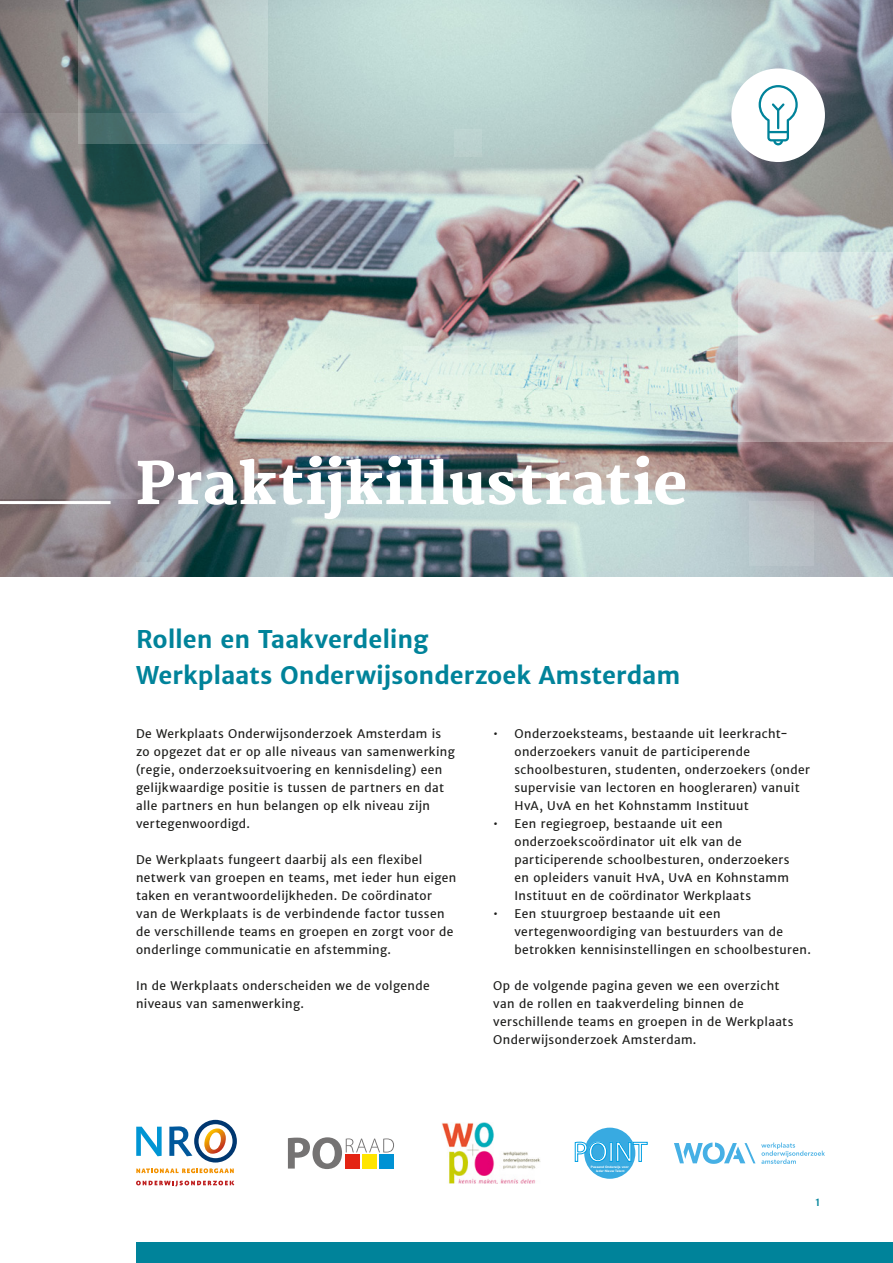
<style>
.page{position:relative;width:893px;height:1263px;background:#fff}
.page>*{position:absolute;margin:0;border:0;box-sizing:border-box;transform-origin:0 0}
.kop2__-8{font:800 57px "Merriweather";letter-spacing:.01em;color:#fff}
.t1{font:28.35px "Myriad Pro";color:#fff}
.kop2__-8-2{font:700 24px "Merriweather Sans";letter-spacing:-.005em;color:#00839a}
.kop2__-8-3{font:12px/18px "Merriweather Sans";letter-spacing:.03em;color:#1d1d1b}
.kop2__-8-4{font:12px "Merriweather Sans";color:#00839a}
.t2{font:700 3.15px/3.8px "Arial";color:#fff;text-align:center}
</style>
<div class="page">
<img style="left:0;top:0;width:893px;height:576px">
<svg style="left:288px;top:1137px;width:106px;height:32px"></svg>
<div style="left:346px;top:1154px;width:14px;height:15px;background:#e42413"></div>
<div style="left:363px;top:1154px;width:14px;height:15px;background:#ffe500"></div>
<div style="left:380px;top:1154px;width:14px;height:15px;background:#0092d4"></div>
<svg style="left:136px;top:1168px;width:98px;height:5px"></svg>
<svg style="left:136px;top:1180px;width:98px;height:6px"></svg>
<svg style="left:136px;top:1127px;width:26px;height:29px"></svg>
<svg style="left:169px;top:1120px;width:68px;height:42px"></svg>
<svg style="left:674px;top:1142px;width:151px;height:22px"></svg>
<img style="left:442px;top:1123px;width:98px;height:60px">
<div style="left:136px;top:1242px;width:757px;height:21px;background:#00839a"></div>
<div style="left:731px;top:68px;width:94px;height:94px;background:#fff;border-radius:50%"></div>
<hr style="left:0;top:501px;width:111px;height:3px;background:#fff">
<svg style="left:78px;top:0;width:190px;height:144px;background:#a1b2b9"></svg>
<svg style="left:738px;top:252px;width:155px;height:190px;background:#cabfc0"></svg>
<svg style="left:200px;top:304px;width:59px;height:86px;background:#bbaba7"></svg>
<div style="left:749px;top:501px;width:65px;height:64px;background:#bac2c7"></div>
<svg style="left:403px;top:346px;width:65px;height:64px;background:#deefe5"></svg>
<div style="left:454px;top:130px;width:28px;height:27px;background:#bcd1cf"></div>
<svg style="left:136px;top:562px;width:28px;height:14px"></svg>
<svg style="left:717px;top:360px;width:28px;height:28px"></svg>
<svg style="left:0;top:113px;width:200px;height:386px;background:#8b8b93"></svg>
<svg style="left:759px;top:85px;width:39px;height:60px"></svg>
<div style="left:584px;top:1127px;width:51px;height:52px;background:#38aae1;border-radius:50%"></div>
<svg style="left:575px;top:1142px;width:72px;height:20px"></svg>
<p class="kop2__-8" style="left:136px;top:451px;width:553px">Praktijkillustratie</p>
<p class="kop2__-8-2" style="left:136px;top:625px;width:294px">Rollen en Taakverdeling</p>
<p class="kop2__-8-2" style="left:136px;top:661px;width:546px">Werkplaats Onderwijsonderzoek Amsterdam</p>
<p class="kop2__-8-3" style="left:136px;top:725px;width:320px">De Werkplaats Onderwijsonderzoek Amsterdam is zo opgezet dat er op alle niveaus van samenwerking (regie, onderzoeksuitvoering en kennisdeling) een gelijkwaardige positie is tussen de partners en dat alle partners en hun belangen op elk niveau zijn vertegenwoordigd.</p>
<p class="kop2__-8-3" style="left:136px;top:851px;width:322px">De Werkplaats fungeert daarbij als een flexibel netwerk van groepen en teams, met ieder hun eigen taken en verantwoordelijkheden. De coördinator<br>van de Werkplaats is de verbindende factor tussen de verschillende teams en groepen en zorgt voor de onderlinge communicatie en afstemming.</p>
<p class="kop2__-8-3" style="left:136px;top:977px;width:295px">In de Werkplaats onderscheiden we de volgende niveaus van samenwerking.</p>
<p class="kop2__-8-3" style="left:514px;top:725px;width:297px;text-indent:-21px">• Onderzoeksteams, bestaande uit leerkracht&shy;onderzoekers vanuit de participerende schoolbesturen, studenten, onderzoekers (onder supervisie van lectoren en hoogleraren) vanuit HvA, UvA en het Kohnstamm Instituut</p>
<p class="kop2__-8-3" style="left:514px;top:815px;width:277px;text-indent:-21px">• Een regiegroep, bestaande uit een onderzoekscoördinator uit elk van de participerende schoolbesturen, onderzoekers en opleiders vanuit HvA, UvA en Kohnstamm Instituut en de coördinator Werkplaats</p>
<p class="kop2__-8-3" style="left:514px;top:905px;width:298px;text-indent:-21px">• Een stuurgroep bestaande uit een vertegenwoordiging van bestuurders van de betrokken kennisinstellingen en schoolbesturen.</p>
<p class="kop2__-8-3" style="left:493px;top:977px;width:302px">Op de volgende pagina geven we een overzicht van de rollen en taakverdeling binnen de verschillende teams en groepen in de Werkplaats Onderwijsonderzoek Amsterdam.</p>
<p class="t1" style="left:573px;top:1134px;width:76px">POINT</p>
<p class="t2" style="left:591px;top:1165px;width:39px">Passend Onderwijs voor<br>Ieder Nieuw Talent</p>
<p class="kop2__-8-4" style="left:815px;top:1194px;width:7px">1</p>
</div>
